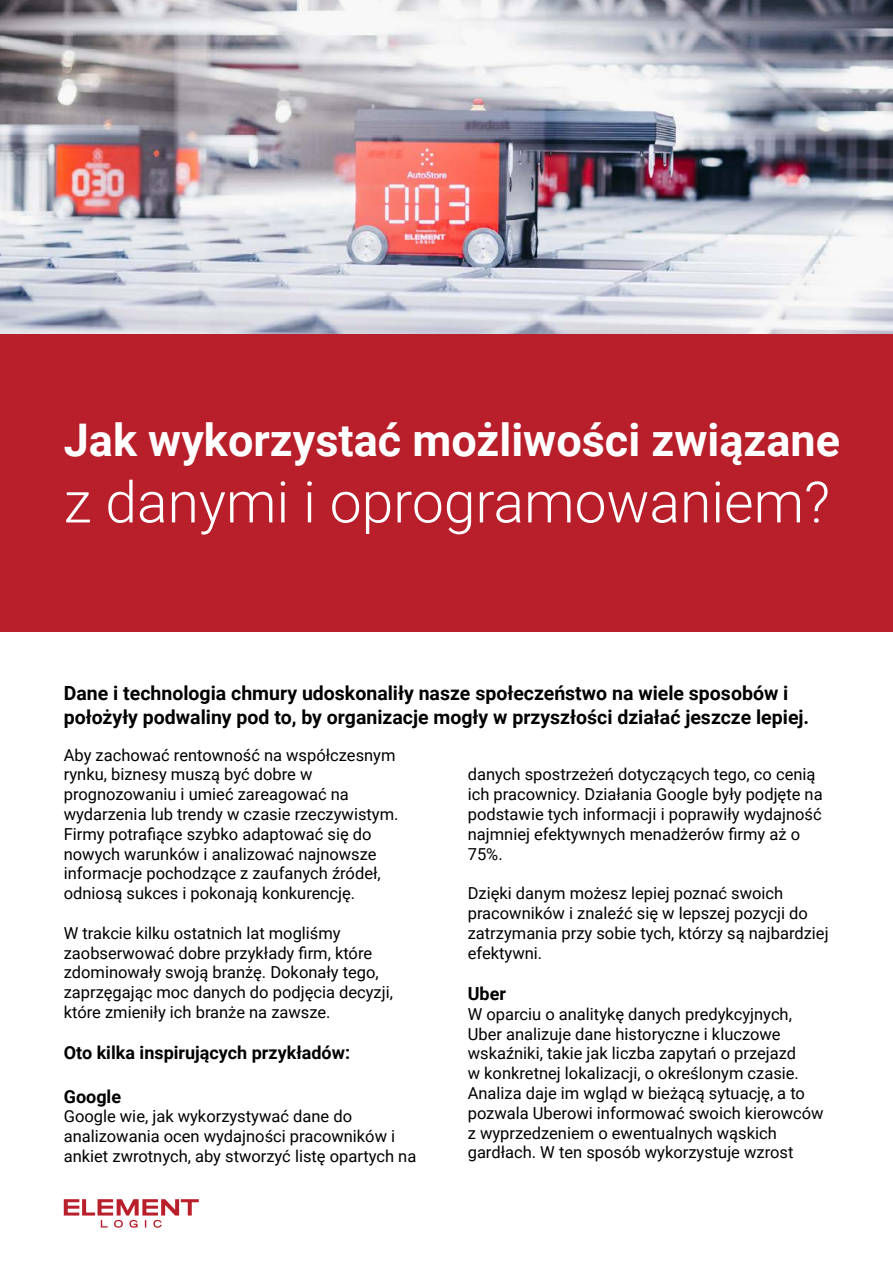
<style>
.page{position:relative;width:893px;height:1263px;background:#fff}
.page>*{position:absolute;margin:0;border:0;box-sizing:border-box;transform-origin:0 0}
.t1{font:300 57px "Roboto";color:#fff}
.t2{font:700 45px "Roboto";color:#fff}
.t3{font:700 19.5px/23.4px "Roboto";color:#000}
.t4{font:700 18px "Roboto";color:#000}
.t5{font:16.5px/19.8px "Roboto";color:#000}
</style>
<div class="page">
<svg style="left:64px;top:1199px;width:135px;height:29px"></svg>
<img style="left:0;top:0;width:893px;height:334px">
<div style="left:0;top:334px;width:893px;height:297px;background:#b91e2b"></div>
<h2 class="t2" style="left:64px;top:409px;width:778px">Jak wykorzystać możliwości związane</h2>
<h1 class="t1" style="left:64px;top:462px;width:768px">z danymi i oprogramowaniem?</h1>
<p class="t3" style="left:64px;top:681px;width:747px">Dane i technologia chmury udoskonaliły nasze społeczeństwo na wiele sposobów i położyły podwaliny pod to, by organizacje mogły w przyszłości działać jeszcze lepiej.</p>
<p class="t5" style="left:64px;top:744px;width:336px">Aby zachować rentowność na współczesnym rynku, biznesy muszą być dobre w prognozowaniu i umieć zareagować na wydarzenia lub trendy w czasie rzeczywistym.<br>Firmy potrafiące szybko adaptować się do nowych warunków i analizować najnowsze informacje pochodzące z zaufanych źródeł, odniosą sukces i pokonają konkurencję.</p>
<p class="t5" style="left:64px;top:922px;width:331px">W trakcie kilku ostatnich lat mogliśmy zaobserwować dobre przykłady firm, które zdominowały swoją branżę. Dokonały tego, zaprzęgając moc danych do podjęcia decyzji, które zmieniły ich branże na zawsze.</p>
<p class="t4" style="left:64px;top:1040px;width:288px">Oto kilka inspirujących przykładów:</p>
<p class="t4" style="left:64px;top:1083px;width:59px">Google</p>
<p class="t5" style="left:64px;top:1106px;width:354px">Google wie, jak wykorzystywać dane do analizowania ocen wydajności pracowników i ankiet zwrotnych, aby stworzyć listę opartych na</p>
<p class="t5" style="left:468px;top:764px;width:356px">danych spostrzeżeń dotyczących tego, co cenią ich pracownicy. Działania Google były podjęte na podstawie tych informacji i poprawiły wydajność najmniej efektywnych menadżerów firmy aż o 75%.</p>
<p class="t5" style="left:468px;top:883px;width:362px">Dzięki danym możesz lepiej poznać swoich pracowników i znaleźć się w lepszej pozycji do zatrzymania przy sobie tych, którzy są najbardziej efektywni.</p>
<p class="t4" style="left:468px;top:981px;width:40px">Uber</p>
<p class="t5" style="left:468px;top:1003px;width:357px">W oparciu o analitykę danych predykcyjnych, Uber analizuje dane historyczne i kluczowe wskaźniki, takie jak liczba zapytań o przejazd<br>w konkretnej lokalizacji, o określonym czasie.<br>Analiza daje im wgląd w bieżącą sytuację, a to pozwala Uberowi informować swoich kierowców z wyprzedzeniem o ewentualnych wąskich gardłach. W ten sposób wykorzystuje wzrost</p>
</div>
